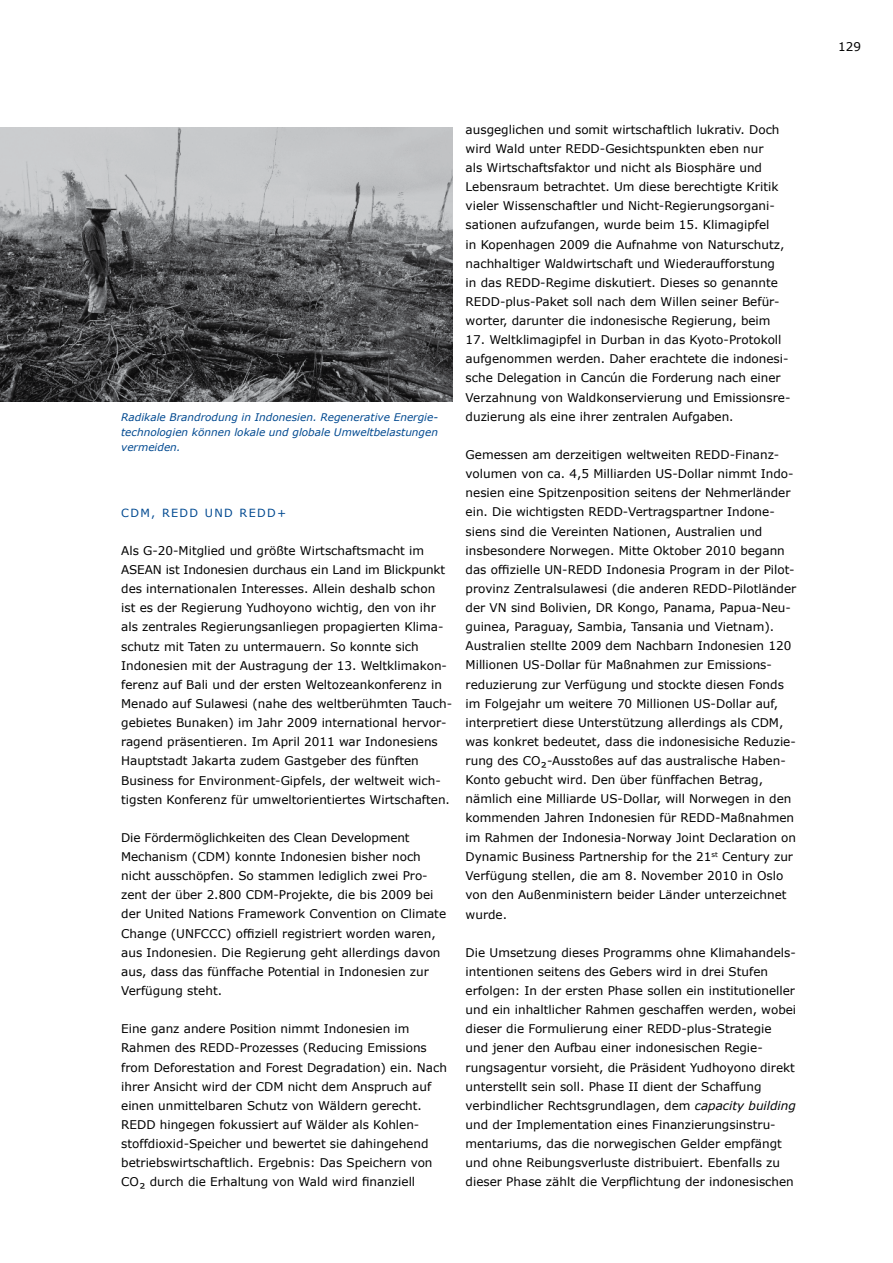
<style>
.page{position:relative;width:893px;height:1263px;background:#fff}
.page>*{position:absolute;margin:0;border:0;box-sizing:border-box;transform-origin:0 0}
.t1{font:12px/19.2px "Verdana";color:#000}
.t2{font:11.25px "Verdana";letter-spacing:.12em;color:#004990}
.t3{font:italic 10.5px/15px "Verdana";color:#004990;text-align:justify}
.s1{font-style:italic}
</style>
<div class="page">
<img style="left:0;top:128px;width:453px;height:274px">
<p class="t3" style="left:121px;top:410px;width:318px">Radikale Brandrodung in Indonesien. Regenerative Energie&shy;technologien können lokale und globale Umweltbelastungen vermeiden.</p>
<p class="t2" style="left:121px;top:505px;width:167px">CDM, REDD und REDD+</p>
<p class="t1" style="left:121px;top:541px;width:332px">Als G-20-Mitglied und größte Wirtschaftsmacht im ASEAN ist Indonesien durchaus ein Land im Blickpunkt des internationalen Interesses. Allein deshalb schon ist es der Regierung Yudhoyono wichtig, den von ihr als zentrales Regierungsanliegen propagierten Klima&shy;schutz mit Taten zu untermauern. So konnte sich Indonesien mit der Austragung der 13. Weltklimakon&shy;ferenz auf Bali und der ersten Weltozeankonferenz in Menado auf Sulawesi (nahe des weltberühmten Tauch&shy;gebietes Bunaken) im Jahr 2009 international hervor&shy;ragend präsentieren. Im April 2011 war Indonesiens Hauptstadt Jakarta zudem Gastgeber des fünften Business for Environment-Gipfels, der weltweit wich&shy;tigsten Konferenz für umweltorientiertes Wirtschaften.</p>
<p class="t1" style="left:121px;top:828px;width:326px">Die Fördermöglichkeiten des Clean Development Mechanism (CDM) konnte Indonesien bisher noch nicht ausschöpfen. So stammen lediglich zwei Pro&shy;zent der über 2.800 CDM-Projekte, die bis 2009 bei der United Nations Framework Convention on Climate Change (UNFCCC) offiziell registriert worden waren, aus Indonesien. Die Regierung geht allerdings davon aus, dass das fünffache Potential in Indonesien zur Verfügung steht.</p>
<p class="t1" style="left:121px;top:1019px;width:327px">Eine ganz andere Position nimmt Indonesien im Rahmen des REDD-Prozesses (Reducing Emissions from Deforestation and Forest Degradation) ein. Nach ihrer Ansicht wird der CDM nicht dem Anspruch auf einen unmittelbaren Schutz von Wäldern gerecht.<br>REDD hingegen fokussiert auf Wälder als Kohlen&shy;stoffdioxid-Speicher und bewertet sie dahingehend betriebswirtschaftlich. Ergebnis: Das Speichern von CO</p>
<p class="t1" style="left:139px;top:1178px;width:8px">²</p>
<p class="t1" style="left:150px;top:1172px;width:267px">durch die Erhaltung von Wald wird finanziell</p>
<p class="t1" style="left:466px;top:120px;width:320px">ausgeglichen und somit wirtschaftlich lukrativ. Doch wird Wald unter REDD-Gesichtspunkten eben nur<br>als Wirtschaftsfaktor und nicht als Biosphäre und Lebensraum betrachtet. Um diese berechtigte Kritik vieler Wissenschaftler und N icht-Regierungsorgani&shy;sationen aufzufangen, wurde beim 15. Klimagipfel<br>in Kopenhagen 2009 die Aufnahme von Naturschutz, nachhaltiger Waldwirtschaft und Wiederaufforstung in das REDD-Regime diskutiert. Dieses so genannte REDD-plus-Paket soll nach dem Willen seiner Befür&shy;worter, darunter die indonesische Regierung, beim</p>
<p class="t1" style="left:466px;top:330px;width:326px">17. Weltklimagipfel in Durban in das Kyoto-Protokoll aufgenommen werden. Daher erachtete die indonesi&shy;sche Delegation in Cancún die Forderung nach einer Verzahnung von Waldkonservierung und Emissionsre&shy;duzierung als eine ihrer zentralen Aufgaben.</p>
<p class="t1" style="left:466px;top:445px;width:332px">Gemessen am derzeitigen weltweiten REDD-Finanz&shy;volumen von ca. 4,5 Milliarden US-Dollar nimmt Indo&shy;nesien eine Spitzenposition seitens der Nehmerländer ein. Die wichtigsten REDD-Vertragspartner Indone&shy;siens sind die Vereinten Nationen, Australien und insbesondere Norwegen. Mitte Oktober 2010 begann das offizielle UN-REDD Indonesia Program in der Pilot&shy;provinz Zentralsulawesi (die anderen REDD-Pilotländer der VN sind Bolivien, DR Kongo, Panama, Papua-Neu&shy;guinea, Paraguay, Sambia, Tansania und Vietnam).<br>Australien stellte 2009 dem Nachbarn Indonesien 120<br>Millionen US-Dollar für Maßnahmen zur Emissions&shy;reduzierung zur Verfügung und stockte diesen Fonds im Folgejahr um weitere 70 Millionen US-Dollar auf, interpretiert diese Unterstützung allerdings als CDM, was konkret bedeutet, dass die indonesisiche Reduzie&shy;rung des CO</p>
<p class="t1" style="left:466px;top:751px;width:332px;text-indent:81px">-Ausstoßes auf das australische Haben-Konto gebucht wird. Den über fünffachen Betrag, nämlich eine Milliarde US-Dollar, will Norwegen in den kommenden Jahren Indonesien für REDD-Maßnahmen im Rahmen der Indonesia-Norway Joint Declaration on Dynamic Business Partnership for the 21<sup>st</sup> Century zur Verfügung stellen, die am 8. November 2010 in Oslo von den Außenministern beider Länder unterzeichnet wurde.</p>
<p class="t1" style="left:466px;top:943px;width:332px">Die Umsetzung dieses Programms ohne Klimahandels&shy;intentionen seitens des Gebers wird in drei Stufen erfolgen: In der ersten Phase sollen ein institutioneller und ein inhaltlicher Rahmen geschaffen werden, wobei dieser die Formulierung einer REDD-plus-Strategie und jener den Aufbau einer indonesischen Regie&shy;rungsagentur vorsieht, die Präsident Yudhoyono direkt unterstellt sein soll. Phase II dient der Schaffung verbindlicher Rechtsgrundlagen, dem <span class="s1">capacity building </span>und der Implementation eines Finanzierungsinstru&shy;mentariums, das die norwegischen Gelder empfängt und ohne Reibungsverluste distribuiert. Ebenfalls zu dieser Phase zählt die Verpflichtung der indonesischen</p>
<p class="t1" style="left:540px;top:757px;width:8px">²</p>
<p class="t1" style="left:838px;top:37px;width:24px">129</p>
</div>
